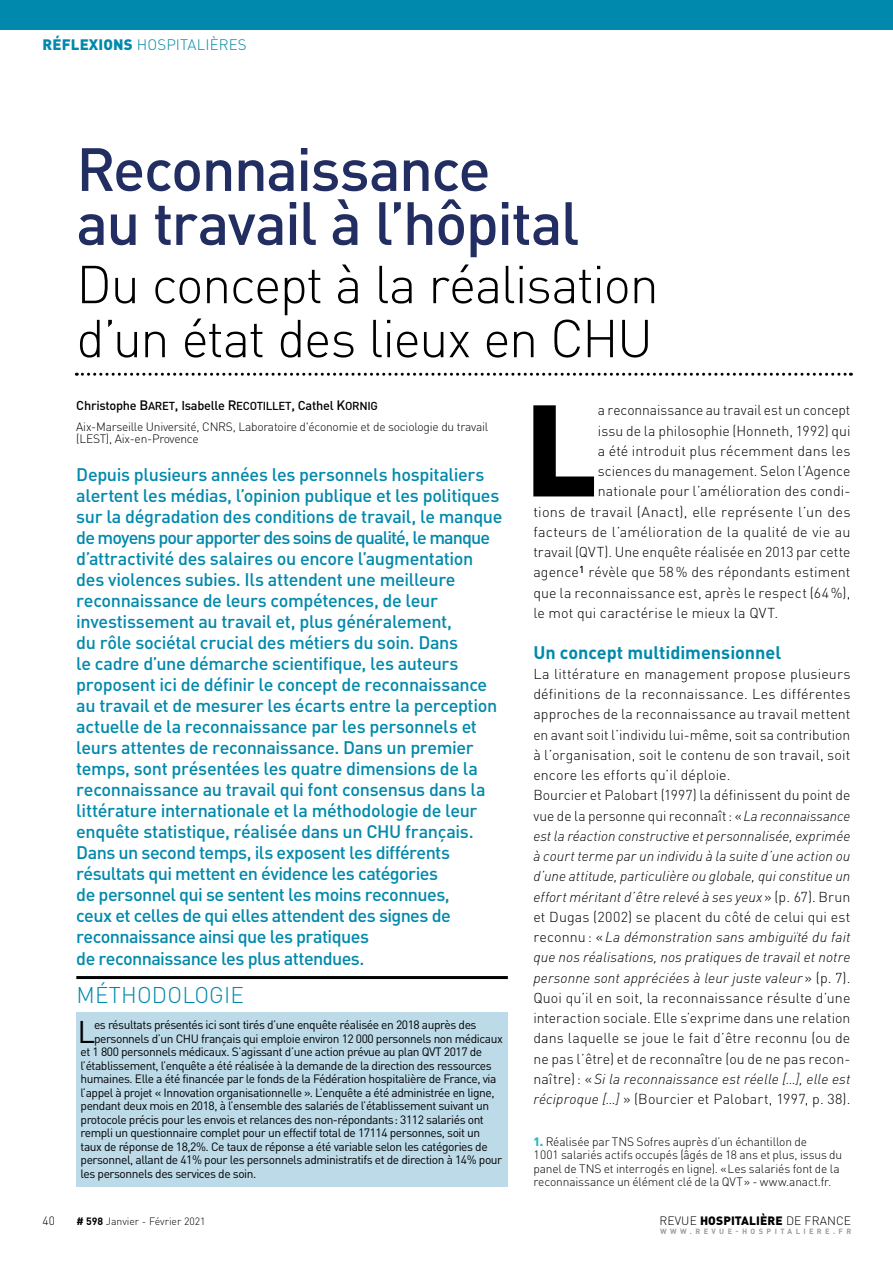
<style>
.page{position:relative;width:893px;height:1263px;background:#fff}
.page>*{position:absolute;margin:0;border:0;box-sizing:border-box;transform-origin:0 0}
.t1{font:900 127.95px "DINOT";color:#000}
.t2{font:500 60px/54px "DINOT";letter-spacing:-.03em;color:#222d61}
.t3{font:300 52.5px/54px "DINOT";letter-spacing:-.03em;color:#000}
.t4{font:30.9px "DINOT";color:#000}
.t5{font:300 22.5px "DINOT";letter-spacing:.01em;color:#0089ac}
.t6{font:500 18px/21px "DINOT";letter-spacing:-.02em;color:#0089ac}
.t7{font:700 18px "DINOT";color:#0089ac}
.t8{font:300 15px "DINOT";letter-spacing:.01em;color:#0089ac}
.t9{font:300 14.25px/20.2px "DINOT";letter-spacing:.005em;color:#000}
.t10{font:500 12.75px "DINOT";letter-spacing:-.02em;color:#000}
.t11{font:12px "DINOT";letter-spacing:-.035em;color:#000}
.t12{font:300 12px/13.5px "DINOT";letter-spacing:-.015em;color:#000}
.t13{font:300 12px "DINOT";letter-spacing:.01em;color:#000}
.t14{font:300 10.5px "DINOT";color:#000}
.t15{font:700 7.5px "DINOT";letter-spacing:.45em;color:#9d9d9c}
.s1{font-weight:900}
.s2{font-family:"DINOT Medium SC850";font-weight:400;font-size:13.5px}
.s3{font-family:"DINOT Medium SC850";font-weight:400;font-size:11.55px}
.s4{font-style:italic}
.s5{font-weight:900;color:#31b7bc}
.s6{font-weight:700}
</style>
<div class="page">
<svg style="left:76px;top:373px;width:775px;height:3px"></svg>
<div style="left:76px;top:1012px;width:432px;height:174px;background:#bcdae7"></div>
<hr style="left:76px;top:976px;width:432px;height:3px;background:#000">
<div style="left:0;top:0;width:893px;height:30px;background:#0089ac"></div>
<p class="t8" style="left:43px;top:35px;width:206px"><span class="s1">RÉFLEXIONS</span> HOSPITALIÈRES</p>
<h2 class="t2" style="left:76px;top:141px;width:505px">Reconnaissance<br>au travail à l’hôpital</h2>
<h3 class="t3" style="left:76px;top:257px;width:584px">Du concept à la réalisation d’un état des lieux en CHU</h3>
<p class="t10" style="left:76px;top:397px;width:303px">Christophe <span class="s2">B</span><span class="s3">ARET</span><span class="s2">,</span> Isabelle <span class="s2">R</span><span class="s3">ECOTILLET</span><span class="s2">,</span> Cathel <span class="s2">K</span><span class="s3">ORNIG</span></p>
<p class="t12" style="left:76px;top:420px;width:413px;line-height:12px">Aix-Marseille Université, CNRS, Laboratoire d'économie et de sociologie du travail (LEST), Aix-en-Provence</p>
<p class="t6" style="left:76px;top:464px;width:428px">Depuis plusieurs années les personnels hospitaliers alertent les médias, l’opinion publique et les politiques sur la dégradation des conditions de travail, le manque de moyens pour apporter des soins de qualité, le manque d’attractivité des salaires ou encore l’augmentation des violences subies. Ils attendent une meilleure reconnaissance de leurs compétences, de leur investissement au travail et, plus généralement,<br>du rôle sociétal crucial des métiers du soin. Dans<br>le cadre d’une démarche scientifique, les auteurs proposent ici de définir le concept de reconnaissance au travail et de mesurer les écarts entre la perception actuelle de la reconnaissance par les personnels et leurs attentes de reconnaissance. Dans un premier temps, sont présentées les quatre dimensions de la reconnaissance au travail qui font consensus dans la littérature internationale et la méthodologie de leur enquête statistique, réalisée dans un CHU français.<br>Dans un second temps, ils exposent les différents résultats qui mettent en évidence les catégories<br>de personnel qui se sentent les moins reconnues,<br>ceux et celles de qui elles attendent des signes de reconnaissance ainsi que les pratiques<br>de reconnaissance les plus attendues.</p>
<h3 class="t5" style="left:76px;top:981px;width:169px">MÉTHODOLOGIE</h3>
<h3 class="t4" style="left:77px;top:1012px;width:19px">L</h3>
<p class="t11" style="left:94px;top:1017px;width:384px">es résultats présentés ici sont tirés d’une enquête réalisée en 2018 auprès des</p>
<p class="t11" style="left:94px;top:1031px;width:410px">personnels d’un CHU français qui emploie environ 12 000 personnels non médicaux</p>
<p class="t11" style="left:81px;top:1044px;width:403px">et 1 800 personnels médicaux. S’agissant d’une action prévue au plan QVT 2017 de</p>
<p class="t11" style="left:81px;top:1058px;width:413px">l’établissement, l’enquête a été réalisée à la demande de la direction des ressources</p>
<p class="t11" style="left:81px;top:1071px;width:417px">humaines. Elle a été financée par le fonds de la Fédération hospitalière de France, via</p>
<p class="t11" style="left:81px;top:1085px;width:416px">l’appel à projet « Innovation organisationnelle ». L’enquête a été administrée en ligne,</p>
<p class="t11" style="left:81px;top:1098px;width:410px">pendant deux mois en 2018, à l’ensemble des salariés de l’établissement suivant un</p>
<p class="t11" style="left:81px;top:1112px;width:405px">protocole précis pour les envois et relances des non-répondants: 3112 salariés ont</p>
<p class="t11" style="left:81px;top:1125px;width:401px">rempli un questionnaire complet pour un effectif total de 17114 personnes, soit un</p>
<p class="t11" style="left:81px;top:1139px;width:409px">taux de réponse de 18,2%. Ce taux de réponse a été variable selon les catégories de</p>
<p class="t11" style="left:81px;top:1152px;width:423px">personnel, allant de 41% pour les personnels administratifs et de direction à 14% pour</p>
<p class="t11" style="left:81px;top:1166px;width:177px">les personnels des services de soin.</p>
<h1 class="t1" style="left:524px;top:365px;width:75px">L</h1>
<p class="t9" style="left:598px;top:400px;width:254px">a reconnaissance au travail est un concept</p>
<p class="t9" style="left:598px;top:420px;width:254px">issu de la philosophie (Honneth, 1992) qui</p>
<p class="t9" style="left:598px;top:441px;width:254px">a été introduit plus récemment dans les</p>
<p class="t9" style="left:598px;top:461px;width:254px">sciences du management. Selon l’Agence</p>
<p class="t9" style="left:598px;top:481px;width:254px">nationale pour l’amélioration des condi-</p>
<p class="t9" style="left:533px;top:501px;width:319px">tions de travail (Anact), elle représente l’un des</p>
<p class="t9" style="left:533px;top:522px;width:319px">facteurs de l’amélioration de la qualité de vie au</p>
<p class="t9" style="left:533px;top:542px;width:319px">travail (QVT). Une enquête réalisée en 2013 par cette</p>
<p class="t9" style="left:533px;top:562px;width:319px">agence<sup>1</sup> révèle que 58% des répondants estiment</p>
<p class="t9" style="left:533px;top:582px;width:319px">que la reconnaissance est, après le respect (64%),</p>
<p class="t9" style="left:533px;top:603px;width:246px">le mot qui caractérise le mieux la QVT.</p>
<p class="t7" style="left:533px;top:640px;width:249px">Un concept multidimensionnel</p>
<p class="t9" style="left:533px;top:663px;width:319px">La littérature en management propose plusieurs définitions de la reconnaissance. Les différentes approches de la reconnaissance au travail mettent en avant soit l’individu lui-même, soit sa contribution à l’organisation, soit le contenu de son travail, soit encore les efforts qu’il déploie.<br>Bourcier et Palobart (1997) la définissent du point de vue de la personne qui reconnaît: «<span class="s4">La reconnaissance est la réaction constructive et personnalisée, exprimée à court terme par un individu à la suite d’une action ou d’une attitude, particulière ou globale, qui constitue un effort méritant d’être relevé à ses yeux</span>» (p. 67). Brun et Dugas (2002) se placent du côté de celui qui est reconnu: «<span class="s4">La démonstration sans ambiguïté du fait que nos réalisations, nos pratiques de travail et notre personne sont appréciées à leur juste valeur</span>» (p. 7).<br>Quoi qu’il en soit, la reconnaissance résulte d’une interaction sociale. Elle s’exprime dans une relation dans laquelle se joue le fait d’être reconnu (ou de ne pas l’être) et de reconnaître (ou de ne pas recon&shy;naître): «<span class="s4">Si la reconnaissance est réelle […], elle est réciproque […]</span> » (Bourcier et Palobart, 1997, p. 38).</p>
<p class="t12" style="left:533px;top:1135px;width:310px"><span class="s5">1.</span> Réalisée par TNS Sofres auprès d’un échantillon de<br>1001 salariés actifs occupés (âgés de 18 ans et plus, issus du panel de TNS et interrogés en ligne). «Les salariés font de la reconnaissance un élément clé de la QVT» - www.anact.fr.</p>
<p class="t12" style="left:43px;top:1213px;width:14px">40</p>
<p class="t14" style="left:77px;top:1214px;width:131px"><span class="s6"># 598</span> Janvier - Février 2021</p>
<p class="t13" style="left:659px;top:1213px;width:193px">REVUE <span class="s1">HOSPITALIÈRE</span> DE FRANCE</p>
<p class="t15" style="left:660px;top:1226px;width:193px">WWW.REVUE-HOSPITALIERE.FR</p>
</div>
